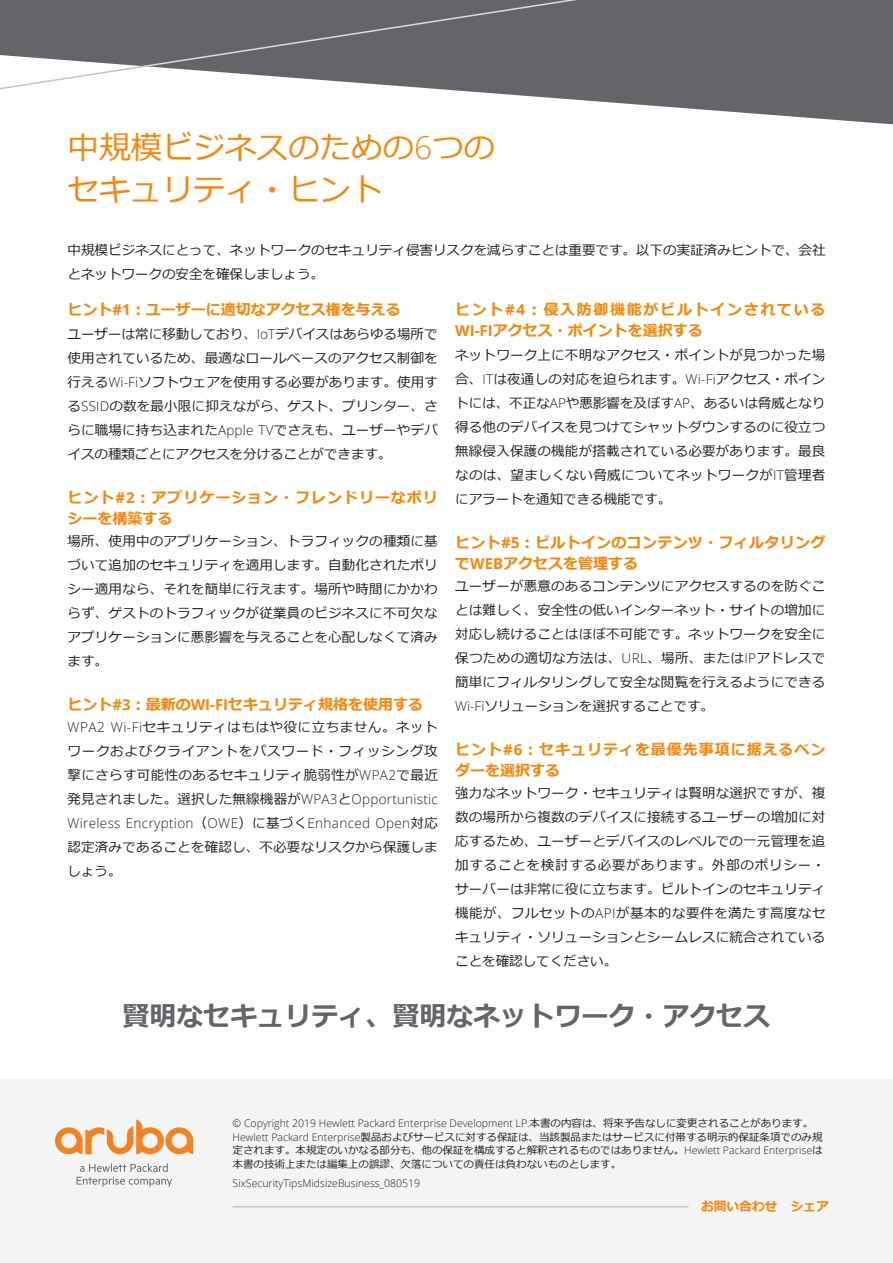
<style>
.page{position:relative;width:893px;height:1263px;background:#fff}
.page>*{position:absolute;margin:0;border:0;box-sizing:border-box;transform-origin:0 0}
.Title__Head_21_23_Li{font:31.5px/42px "Meiryo";color:#ff8300}
.Title__Head_21_23_Li-2{font:700 27px "Meiryo";color:#646569}
.Body__Head_10_14_Bol{font:700 15px/21px "Meiryo";letter-spacing:.065em;color:#ff8300}
.Body__Head_10_14_Bol-2{font:700 15px "Meiryo";color:#ff8300}
.Body__Head_10_14_Bol-3{font:700 15px/21px "Meiryo";letter-spacing:.11em;color:#ff8300}
.Body__Head_10_14_Bol-4{font:700 15px/21px "Meiryo";letter-spacing:.02em;color:#ff8300}
.Body__Text_9_14_Ligh{font:13.5px/24px "Meiryo";letter-spacing:.015em;color:#231f20;text-align:justify}
.Website_Address_8_5{font:700 12.75px "Meiryo";color:#ff8300}
.Website_Address_8_5-2{font:10.5px/13.5px "Meiryo";color:#231f20}
.Website_Address_8_5-3{font:300 10.5px "Open Sans";color:#231f20}
.s1{font-family:"Open Sans";font-weight:300}
.s2{font-family:"Open Sans"}
</style>
<div class="page">
<svg style="left:0;top:0;width:893px;height:125px;fill:#646569"></svg>
<div style="left:0;top:1080px;width:893px;height:183px;background:#f3f4f4"></div>
<svg style="left:77px;top:1163px;width:95px;height:24px"></svg>
<svg style="left:55px;top:1119px;width:138px;height:35px"></svg>
<hr style="left:233px;top:1206px;width:455px;height:1px;background:#c3c5c8">
<p class="Title__Head_21_23_Li" style="left:68px;top:128px;width:429px">中規模ビジネスのための<span class="s1">6</span>つのセキュリティ・ヒント</p>
<p class="Body__Text_9_14_Ligh" style="left:68px;top:239px;width:760px">中規模ビジネスにとって、ネットワークのセキュリティ侵害リスクを減らすことは重要です。以下の実証済みヒントで、会社とネットワークの安全を確保しましょう。</p>
<p class="Body__Head_10_14_Bol-2" style="left:68px;top:299px;width:335px">ヒント<span class="s2">#1</span>：ユーザーに適切なアクセス権を与える</p>
<p class="Body__Text_9_14_Ligh" style="left:68px;top:323px;width:372px">ユーザーは常に移動しており、<span class="s1">IoT</span>デバイスはあらゆる場所で使用されているため、最適なロールベースのアクセス制御を行える<span class="s1">Wi-Fi</span>ソフトウェアを使用する必要があります。使用する<span class="s1">SSID</span>の数を最小限に抑えながら、ゲスト、プリンター、さらに職場に持ち込まれた<span class="s1">Apple TV</span>でさえも、ユーザーやデバイスの種類ごとにアクセスを分けることができます。</p>
<p class="Body__Head_10_14_Bol" style="left:68px;top:488px;width:372px">ヒント<span class="s2">#2</span>：アプリケーション・フレンドリーなポリシーを構築する</p>
<p class="Body__Text_9_14_Ligh" style="left:68px;top:530px;width:372px">場所、使用中のアプリケーション、トラフィックの種類に基づいて追加のセキュリティを適用します。自動化されたポリシー適用なら、それを簡単に行えます。場所や時間にかかわらず、ゲストのトラフィックが従業員のビジネスに不可欠なアプリケーションに悪影響を与えることを心配しなくて済みます。</p>
<p class="Body__Head_10_14_Bol-2" style="left:68px;top:694px;width:357px">ヒント<span class="s2">#3</span>：最新の<span class="s2">WI-FI</span>セキュリティ規格を使用する</p>
<p class="Body__Text_9_14_Ligh" style="left:68px;top:716px;width:372px"><span class="s1">WPA2 Wi-Fi</span>セキュリティはもはや役に立ちません。ネットワークおよびクライアントをパスワード・フィッシング攻撃にさらす可能性のあるセキュリティ脆弱性が<span class="s1">WPA2</span>で最近発見されました。選択した無線機器が<span class="s1">WPA3</span>と<span class="s1">Opportunistic Wireless Encryption</span>（<span class="s1">OWE</span>）に基づく<span class="s1">Enhanced Open</span>対応認定済みであることを確認し、不必要なリスクから保護しましょう。</p>
<p class="Body__Head_10_14_Bol-3" style="left:455px;top:299px;width:372px">ヒント<span class="s2">#4</span>：侵入防御機能がビルトインされている<br><span class="s2">WI-FI</span>アクセス・ポイントを選択する</p>
<p class="Body__Text_9_14_Ligh" style="left:455px;top:344px;width:372px">ネットワーク上に不明なアクセス・ポイントが見つかった場合、<span class="s1">IT</span>は夜通しの対応を迫られます。<span class="s1">Wi-Fi</span>アクセス・ポイントには、不正な<span class="s1">AP</span>や悪影響を及ぼす<span class="s1">AP</span>、あるいは脅威となり得る他のデバイスを見つけてシャットダウンするのに役立つ無線侵入保護の機能が搭載されている必要があります。最良なのは、望ましくない脅威についてネットワークが<span class="s1">IT</span>管理者にアラートを通知できる機能です。</p>
<p class="Body__Head_10_14_Bol-4" style="left:455px;top:533px;width:372px">ヒント<span class="s2">#5</span>：ビルトインのコンテンツ・フィルタリングで<span class="s2">WEB</span>アクセスを管理する</p>
<p class="Body__Text_9_14_Ligh" style="left:455px;top:575px;width:372px">ユーザーが悪意のあるコンテンツにアクセスするのを防ぐことは難しく、安全性の低いインターネット・サイトの増加に対応し続けることはほぼ不可能です。ネットワークを安全に保つための適切な方法は、<span class="s1">URL</span>、場所、または<span class="s1">IP</span>アドレスで簡単にフィルタリングして安全な閲覧を行えるようにできる<span class="s1">Wi-Fi</span>ソリューションを選択することです。</p>
<p class="Body__Head_10_14_Bol" style="left:455px;top:740px;width:372px">ヒント<span class="s2">#6</span>：セキュリティを最優先事項に据えるベンダーを選択する</p>
<p class="Body__Text_9_14_Ligh" style="left:455px;top:782px;width:372px">強力なネットワーク・セキュリティは賢明な選択ですが、複数の場所から複数のデバイスに接続するユーザーの増加に対応するため、ユーザーとデバイスのレベルでの一元管理を追加することを検討する必要があります。外部のポリシー・サーバーは非常に役に立ちます。ビルトインのセキュリティ機能が、フルセットの<span class="s1">API</span>が基本的な要件を満たす高度なセキュリティ・ソリューションとシームレスに統合されていることを確認してください。</p>
<p class="Title__Head_21_23_Li-2" style="left:122px;top:997px;width:650px">賢明なセキュリティ、賢明なネットワーク・アクセス</p>
<p class="Website_Address_8_5-2" style="left:233px;top:1117px;width:591px"><span class="s1">© Copyright 2019 Hewlett Packard Enterprise Development LP.</span>本書の内容は、将来予告なしに変更されることがあります。<span class="s1">Hewlett Packard Enterprise</span>製品およびサービスに対する保証は、当該製品またはサービスに付帯する明示的保証条項でのみ規定されます。本規定のいかなる部分も、他の保証を構成すると解釈されるものではありません。<span class="s1">Hewlett Packard Enterprise</span>は本書の技術上または編集上の誤謬、欠落についての責任は負わないものとします。</p>
<p class="Website_Address_8_5-3" style="left:233px;top:1176px;width:189px">SixSecurityTipsMidsizeBusiness_080519</p>
<p class="Website_Address_8_5" style="left:701px;top:1197px;width:129px">お問い合わせ シェア</p>
</div>
